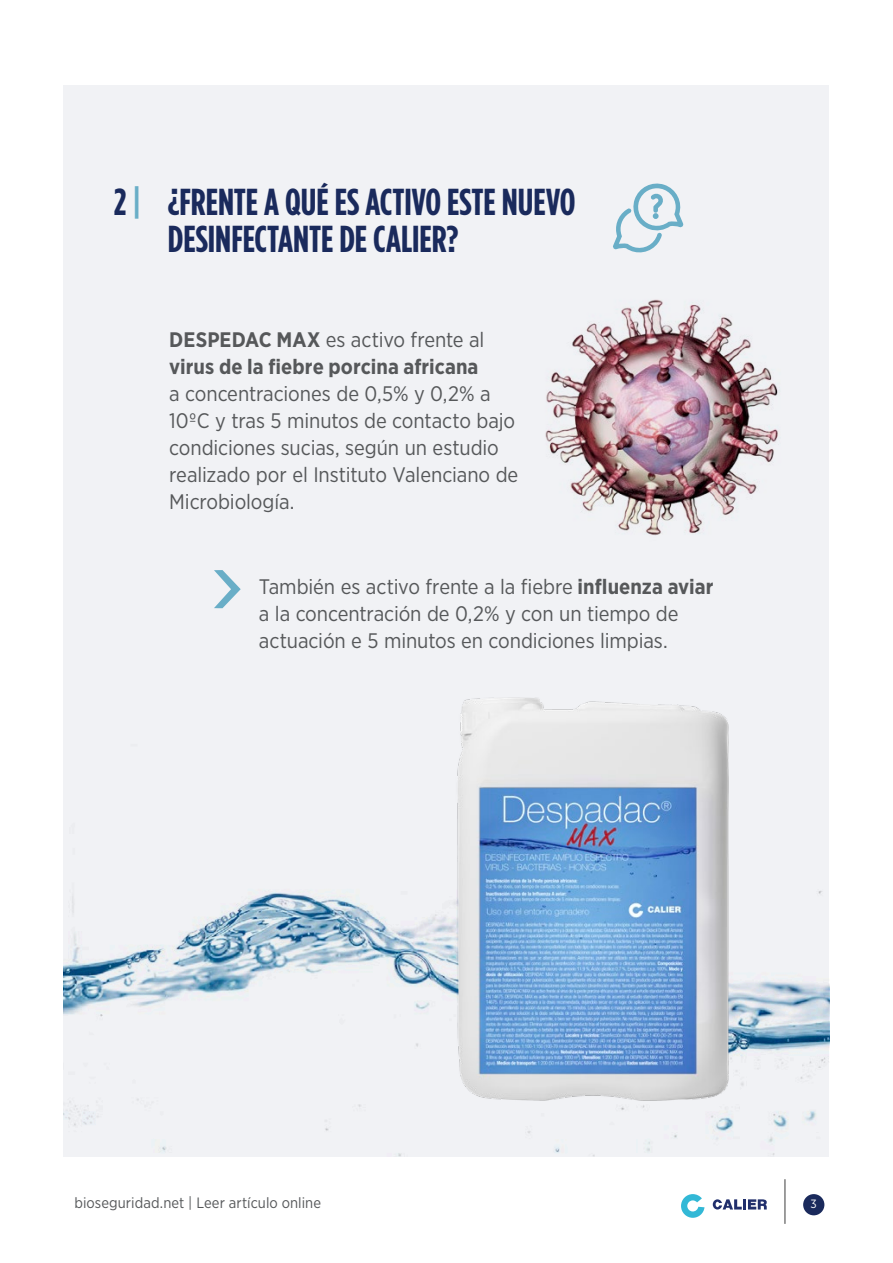
<style>
.page{position:relative;width:893px;height:1263px;background:#fff}
.page>*{position:absolute;margin:0;border:0;box-sizing:border-box;transform-origin:0 0}
.t1{font:700 37.5px/37.5px "Gotham Condensed";letter-spacing:-.005em;color:#1a2a5c}
.Online_txt{font:21px/27px "Gotham Narrow";letter-spacing:-.005em;color:#56585a}
.t2{font:15px "Gotham Narrow";letter-spacing:.005em;color:#56585a}
.t3{font:12px "Gotham Narrow";color:#fff}
.s1{color:#69aec7}
.s2{font-weight:700}
</style>
<div class="page">
<div style="left:803px;top:1194px;width:21px;height:21px;background:#1a2a5c;border-radius:50%"></div>
<hr style="left:784px;top:1179px;width:2px;height:45px;background:#7e7e7e">
<div style="left:64px;top:85px;width:765px;height:1071px;background:#f1f2f5"></div>
<svg style="left:681px;top:1194px;width:23px;height:24px"></svg>
<svg style="left:713px;top:1199px;width:54px;height:10px"></svg>
<img style="left:64px;top:891px;width:765px;height:265px">
<svg style="left:613px;top:183px;width:71px;height:70px"></svg>
<img style="left:545px;top:299px;width:233px;height:237px">
<svg style="left:214px;top:570px;width:27px;height:38px"></svg>
<img style="left:450px;top:697px;width:290px;height:415px">
<p class="t1" style="left:168px;top:183px;width:409px;text-indent:-54px">2 <span class="s1">|</span> ¿FRENTE A QUÉ ES ACTIVO ESTE NUEVO<br>DESINFECTANTE DE CALIER?</p>
<p class="Online_txt" style="left:169px;top:326px;width:351px"><span class="s2">DESPEDAC MAX</span> es activo frente al <span class="s2">virus de la fiebre porcina africana<br></span>a concentraciones de 0,5% y 0,2% a 10ºC y tras 5 minutos de contacto bajo condiciones sucias, según un estudio realizado por el Instituto Valenciano de Microbiología.</p>
<p class="Online_txt" style="left:259px;top:573px;width:456px">También es activo frente a la fiebre <span class="s2">influenza aviar </span>a la concentración de 0,2% y con un tiempo de actuación e 5 minutos en condiciones limpias.</p>
<p class="t2" style="left:74px;top:1193px;width:248px">bioseguridad.net | Leer artículo online</p>
<p class="t3" style="left:811px;top:1197px;width:8px">3</p>
</div>
